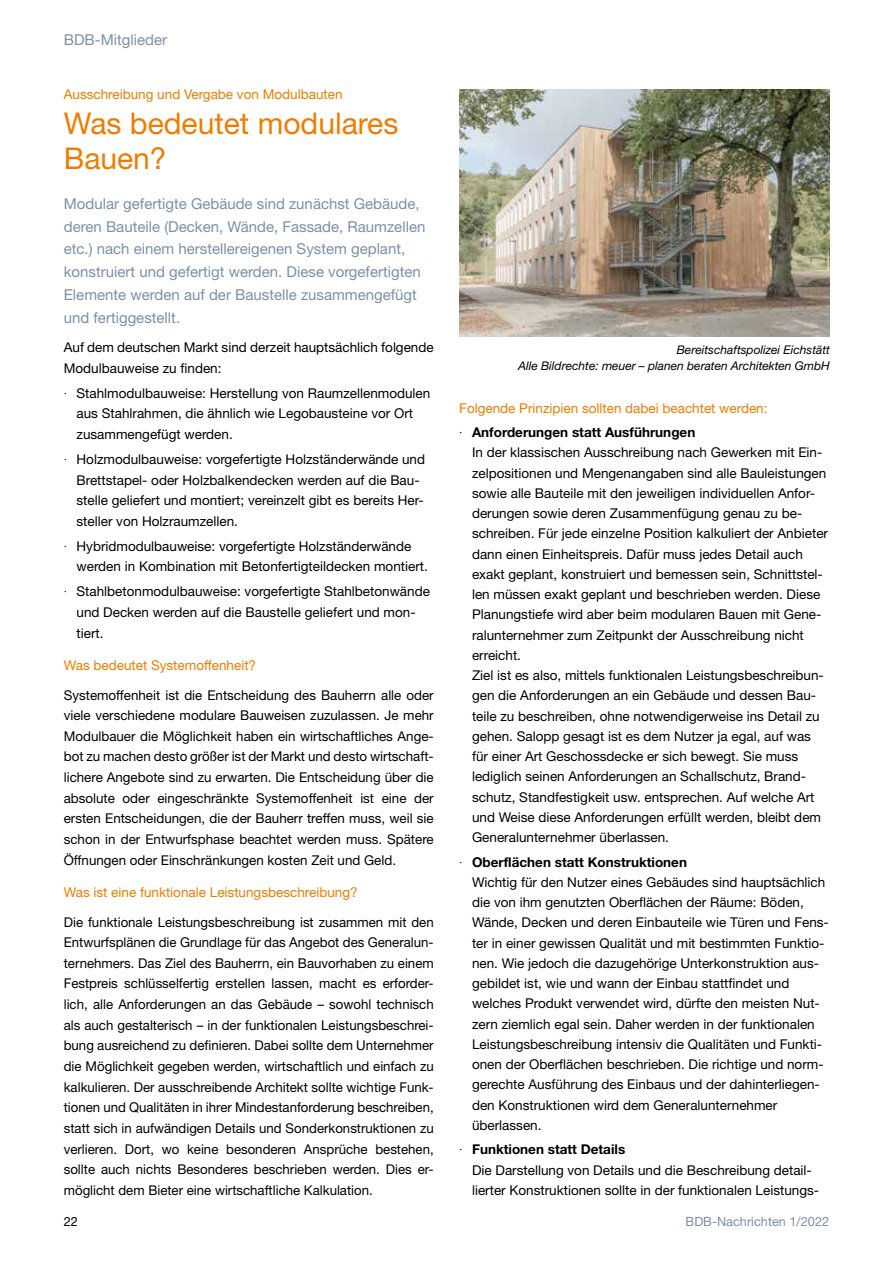
<style>
.page{position:relative;width:893px;height:1263px;background:#fff}
.page>*{position:absolute;margin:0;border:0;box-sizing:border-box;transform-origin:0 0}
.t1{font:30px/35px "Helvetica Neue LT Std";color:#ef7c00}
.t2{font:15px/23px "Helvetica Neue LT Std";color:#7b90a9}
.t3{font:13.5px/20.2px "Helvetica Neue LT Std";color:#000}
.t4{font:13.5px/24.5px "Helvetica Neue LT Std";color:#ef7c00}
.t5{font:12.75px "Helvetica Neue LT Std";color:#7b90a9}
.t6{font:12.75px "Helvetica Neue LT Std";color:#000}
.t7{font:italic 12px/16.5px "Helvetica Neue LT Std";color:#000;text-align:right}
.s1{font-weight:100;font-stretch:condensed}
.s2{font-weight:100;font-stretch:condensed;color:#000}
.s3{font-weight:700;color:#000}
.s4{font-weight:700}
</style>
<div class="page">
<img style="left:459px;top:89px;width:371px;height:247px">
<p class="t2" style="left:64px;top:28px;width:105px">BDB-Mitglieder</p>
<p class="t4" style="left:64px;top:82px;width:280px">Ausschreibung und Vergabe von Modulbauten</p>
<h1 class="t1" style="left:64px;top:105px;width:336px">Was bedeutet modulares<br>Bauen?</h1>
<p class="t2" style="left:64px;top:192px;width:363px">Modular gefertigte Gebäude sind zunächst Gebäude, deren Bauteile (Decken, Wände, Fassade, Raumzellen etc.) nach einem herstellereigenen System geplant, konstruiert und gefertigt werden. Diese vorgefertigten Elemente werden auf der Baustelle zusammengefügt und fertiggestellt.</p>
<p class="t3" style="left:64px;top:337px;width:371px;line-height:20.7px">Auf dem deutschen Markt sind derzeit hauptsächlich folgende<br>Modulbauweise zu finden:</p>
<p class="t3" style="left:77px;top:382px;width:355px;line-height:20.7px;text-indent:-13px"><span class="s1">·</span> Stahlmodulbauweise: Herstellung von Raumzellenmodulen aus Stahlrahmen, die ähnlich wie Legobausteine vor Ort zusammengefügt werden.</p>
<p class="t3" style="left:77px;top:449px;width:350px;line-height:20.7px;text-indent:-13px"><span class="s1">·</span> Holzmodulbauweise: vorgefertigte Holzständerwände und Brettstapel- oder Holzbalkendecken werden auf die Bau&shy;stelle geliefert und montiert; vereinzelt gibt es bereits Her&shy;steller von Holzraumzellen.</p>
<p class="t3" style="left:77px;top:535px;width:353px;line-height:20.7px;text-indent:-13px"><span class="s1">·</span> Hybridmodulbauweise: vorgefertigte Holzständerwände werden in Kombination mit Betonfertigteildecken montiert.</p>
<p class="t3" style="left:77px;top:581px;width:355px;line-height:20.7px;text-indent:-13px"><span class="s1">·</span> Stahlbetonmodulbauweise: vorgefertigte Stahlbetonwände und Decken werden auf die Baustelle geliefert und mon&shy;tiert.</p>
<p class="t4" style="left:64px;top:653px;width:194px">Was bedeutet Systemoffenheit?</p>
<p class="t3" style="left:64px;top:684px;width:371px;line-height:20.7px;text-align:justify">Systemoffenheit ist die Entscheidung des Bauherrn alle oder viele verschiedene modulare Bauweisen zuzulassen. Je mehr Modulbauer die Möglichkeit haben ein wirtschaftliches Ange&shy;bot zu machen desto größer ist der Markt und desto wirtschaft&shy;lichere Angebote sind zu erwarten. Die Entscheidung über die absolute oder eingeschränkte Systemoffenheit ist eine der ersten Entscheidungen, die der Bauherr treffen muss, weil sie schon in der Entwurfsphase beachtet werden muss. Spätere Öffnungen oder Einschränkungen kosten Zeit und Geld.</p>
<p class="t4" style="left:64px;top:880px;width:295px">Was ist eine funktionale Leistungsbeschreibung?</p>
<p class="t3" style="left:64px;top:911px;width:371px;line-height:20.7px;text-align:justify">Die funktionale Leistungsbeschreibung ist zusammen mit den Entwurfsplänen die Grundlage für das Angebot des Generalun&shy;ternehmers. Das Ziel des Bauherrn, ein Bauvorhaben zu einem Festpreis schlüsselfertig erstellen lassen, macht es erforder&shy;lich, alle Anforderungen an das Gebäude – sowohl technisch als auch gestalterisch – in der funktionalen Leistungsbeschrei&shy;bung ausreichend zu definieren. Dabei sollte dem Unternehmer die Möglichkeit gegeben werden, wirtschaftlich und einfach zu kalkulieren. Der ausschreibende Architekt sollte wichtige Funk&shy;tionen und Qualitäten in ihrer Mindestanforderung beschreiben, statt sich in aufwändigen Details und Sonderkonstruktionen zu verlieren. Dort, wo keine besonderen Ansprüche bestehen, sollte auch nichts Besonderes beschrieben werden. Dies er&shy;möglicht dem Bieter eine wirtschaftliche Kalkulation.</p>
<p class="t7" style="left:518px;top:341px;width:313px">Bereitschaftspolizei Eichstätt<br>Alle Bildrechte: meuer – planen beraten Architekten GmbH</p>
<p class="t4" style="left:459px;top:395px;width:310px">Folgende Prinzipien sollten dabei beachtet werden: <span class="s2">·</span> <span class="s3">Anforderungen statt Ausführungen</span></p>
<p class="t3" style="left:472px;top:442px;width:358px">In der klassischen Ausschreibung nach Gewerken mit Ein&shy;zelpositionen und Mengenangaben sind alle Bauleistungen sowie alle Bauteile mit den jeweiligen individuellen Anfor&shy;derungen sowie deren Zusammenfügung genau zu be&shy;schreiben. Für jede einzelne Position kalkuliert der Anbieter dann einen Einheitspreis. Dafür muss jedes Detail auch exakt geplant, konstruiert und bemessen sein, Schnittstel&shy;len müssen exakt geplant und beschrieben werden. Diese Planungstiefe wird aber beim modularen Bauen mit Gene&shy;ralunternehmer zum Zeitpunkt der Ausschreibung nicht erreicht.<br>Ziel ist es also, mittels funktionalen Leistungsbeschreibun&shy;gen die Anforderungen an ein Gebäude und dessen Bau&shy;teile zu beschreiben, ohne notwendigerweise ins Detail zu gehen. Salopp gesagt ist es dem Nutzer ja egal, auf was für einer Art Geschossdecke er sich bewegt. Sie muss lediglich seinen Anforderungen an Schallschutz, Brand&shy;schutz, Standfestigkeit usw. entsprechen. Auf welche Art und Weise diese Anforderungen erfüllt werden, bleibt dem Generalunternehmer überlassen.</p>
<p class="t3" style="left:472px;top:851px;width:358px;text-indent:-13px"><span class="s1">·</span> <span class="s4">Oberflächen statt Konstruktionen<br></span>Wichtig für den Nutzer eines Gebäudes sind hauptsächlich die von ihm genutzten Oberflächen der Räume: Böden, Wände, Decken und deren Einbauteile wie Türen und Fens&shy;ter in einer gewissen Qualität und mit bestimmten Funktio&shy;nen. Wie jedoch die dazugehörige Unterkonstruktion aus&shy;gebildet ist, wie und wann der Einbau stattfindet und welches Produkt verwendet wird, dürfte den meisten Nut&shy;zern ziemlich egal sein. Daher werden in der funktionalen Leistungsbeschreibung intensiv die Qualitäten und Funkti&shy;onen der Oberflächen beschrieben. Die richtige und norm&shy;gerechte Ausführung des Einbaus und der dahinterliegen&shy;den Konstruktionen wird dem Generalunternehmer überlassen.</p>
<p class="t3" style="left:472px;top:1139px;width:349px;text-indent:-13px"><span class="s1">·</span> <span class="s4">Funktionen statt Details<br></span>Die Darstellung von Details und die Beschreibung detail&shy;lierter Konstruktionen sollte in der funktionalen Leistungs-</p>
<p class="t6" style="left:64px;top:1214px;width:16px">22</p>
<p class="t5" style="left:686px;top:1214px;width:145px">BDB-Nachrichten 1/2022</p>
</div>
